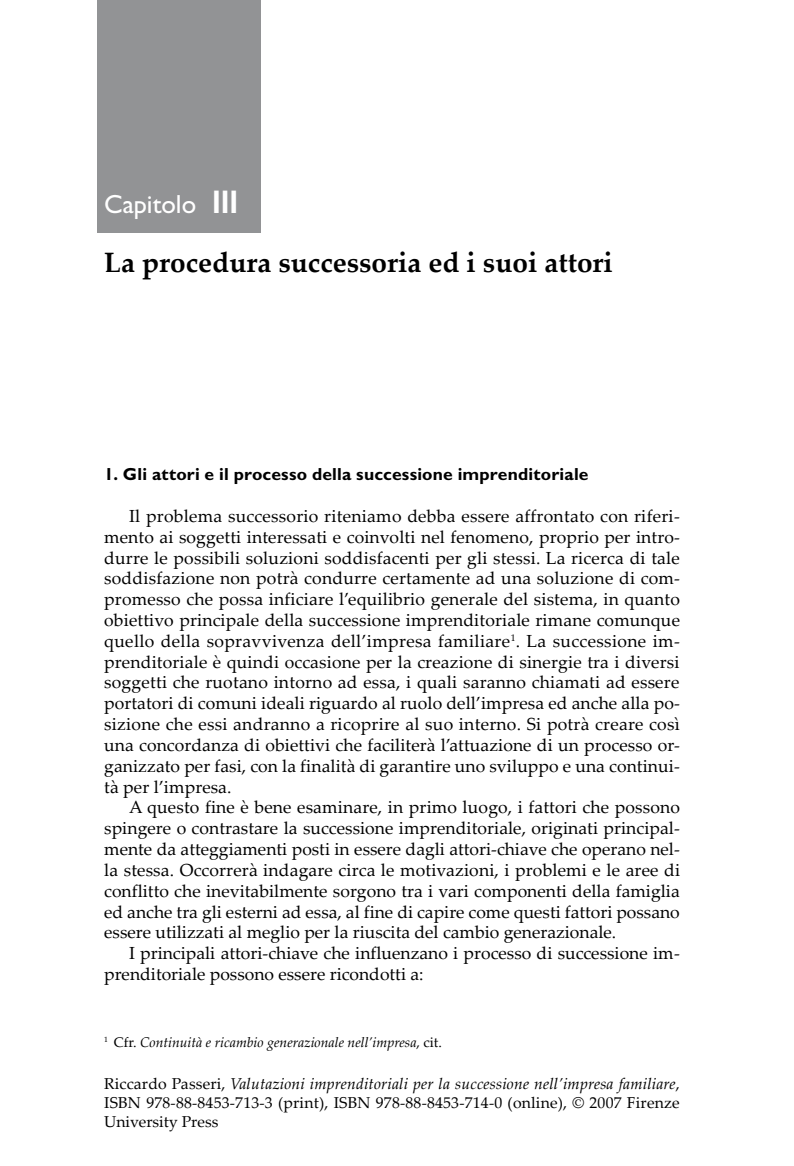
<style>
.page{position:relative;width:794px;height:1166px;background:#fff}
.page>*{position:absolute;margin:0;border:0;box-sizing:border-box;transform-origin:0 0}
.t1{font:700 28px "Palatino Linotype";color:#000}
.t2{font:26.25px "Gill Sans Std";color:#fff}
.t3{font:17.5px/20.8px "Palatino Linotype";color:#000;text-align:justify}
.t4{font:700 17.5px "Gill Sans Std";letter-spacing:.01em;color:#000}
.t5{font:15.75px/18.9px "Palatino Linotype";letter-spacing:.01em;color:#000;text-align:justify}
.t6{font:italic 14px "Palatino Linotype";color:#000}
.s1{font-weight:700;font-size:32.9px}
.s2{font-style:normal}
.s3{font-style:italic}
</style>
<div class="page">
<div style="left:97px;top:0;width:164px;height:233px;background:#929395"></div>
<h2 class="t2" style="left:104px;top:189px;width:135px">Capitolo <span class="s1">III</span></h2>
<h1 class="t1" style="left:104px;top:242px;width:510px">La procedura successoria ed i suoi attori</h1>
<p class="t4" style="left:104px;top:464px;width:486px">1. Gli attori e il processo della successione imprenditoriale</p>
<p class="t3" style="left:104px;top:505px;width:577px;text-indent:25px">Il problema successorio riteniamo debba essere affrontato con riferi&shy;mento ai soggetti interessati e coinvolti nel fenomeno, proprio per intro&shy;durre le possibili soluzioni soddisfacenti per gli stessi. La ricerca di tale soddisfazione non potrà condurre certamente ad una soluzione di com&shy;promesso che possa inficiare l’equilibrio generale del sistema, in quanto obiettivo principale della successione imprenditoriale rimane comunque quello della sopravvivenza dell’impresa familiare . La successione im&shy;prenditoriale è quindi occasione per la creazione di sinergie tra i diversi soggetti che ruotano intorno ad essa, i quali saranno chiamati ad essere portatori di comuni ideali riguardo al ruolo dell’impresa ed anche alla po&shy;sizione che essi andranno a ricoprire al suo interno. Si potrà creare così una concordanza di obiettivi che faciliterà l’attuazione di un processo or&shy;ganizzato per fasi, con la finalità di garantire uno sviluppo e una continui&shy;tà per l’impresa.</p>
<p class="t3" style="left:104px;top:796px;width:577px;text-indent:25px">A questo fine è bene esaminare, in primo luogo, i fattori che possono spingere o contrastare la successione imprenditoriale, originati principal&shy;mente da atteggiamenti posti in essere dagli attori-chiave che operano nel&shy;la stessa. Occorrerà indagare circa le motivazioni, i problemi e le aree di conflitto che inevitabilmente sorgono tra i vari componenti della famiglia ed anche tra gli esterni ad essa, al fine di capire come questi fattori possano essere utilizzati al meglio per la riuscita del cambio generazionale.</p>
<p class="t3" style="left:104px;top:942px;width:577px;text-indent:25px">I principali attori-chiave che influenzano i processo di successione im&shy;prenditoriale possono essere ricondotti a:</p>
<p class="t6" style="left:114px;top:1032px;width:330px"><span class="s2">Cfr.</span> Continuità e ricambio generazionale nell’impresa<span class="s2">, cit.</span></p>
<p class="t5" style="left:104px;top:1074px;width:577px">Riccardo Passeri, <span class="s3">Valutazioni imprenditoriali per la successione nell’impresa familiare</span>, ISBN 978-88-8453-713-3 (print), ISBN 978-88-8453-714-0 (online), © 2007 Firenze University Press</p>
</div>
